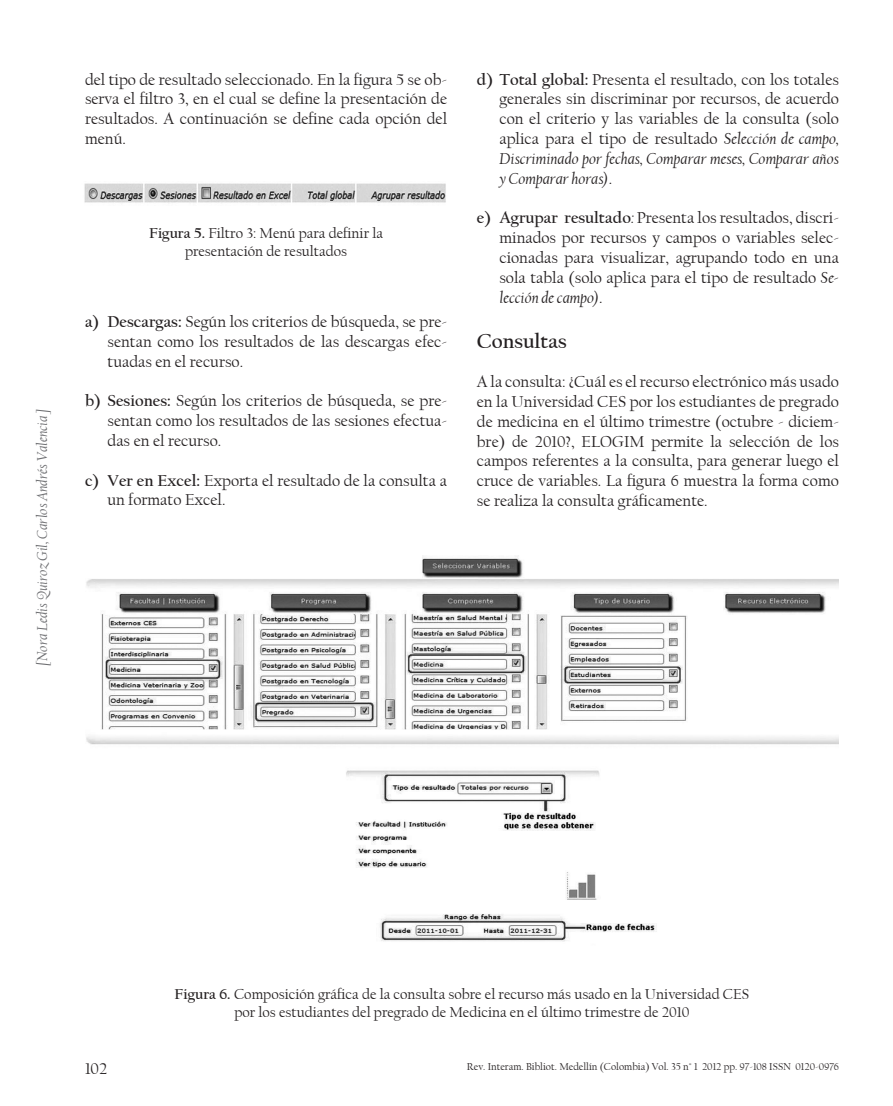
<style>
.page{position:relative;width:893px;height:1106px;background:#fff}
.page>*{position:absolute;margin:0;border:0;box-sizing:border-box;transform-origin:0 0}
.t1{font:700 21px "Californian FB";color:#231f20}
.t2{font:16.5px/19.8px "Californian FB";color:#231f20;text-align:justify}
.t3{font:15px/18px "Californian FB";color:#231f20;text-align:center}
.t4{font:italic 15px "Californian FB";color:#6c6d70}
.t5{font:10.5px "Californian FB";color:#231f20}
.s1{font-weight:700}
.s2{font-style:italic}
</style>
<div class="page">
<img style="left:86px;top:555px;width:753px;height:387px">
<img style="left:84px;top:183px;width:362px;height:20px">
<p class="t4" style="left:34px;top:665px;width:260px;rotate:-90deg">[Nora Ledis Quiroz Gil, Carlos Andrés Valencia ]</p>
<p class="t2" style="left:85px;top:70px;width:364px">del tipo de resultado seleccionado. En la figura 5 se ob&shy;serva el filtro 3, en el cual se define la presentación de resultados. A continuación se define cada opción del menú.</p>
<p class="t2" style="left:499px;top:70px;width:341px;text-indent:-23px"><span class="s1">d) Total global:</span> Presenta el resultado, con los totales generales sin discriminar por recursos, de acuerdo con el criterio y las variables de la consulta (solo aplica para el tipo de resultado <span class="s2">Selección de campo, Discriminado por fechas, Comparar meses, Comparar años y Comparar horas)</span>.</p>
<p class="t2" style="left:499px;top:208px;width:341px;text-indent:-23px"><span class="s1">e) Agrupar resultado</span><span class="s2">:</span> Presenta los resultados, discri&shy;minados por recursos y campos o variables selec&shy;cionadas para visualizar, agrupando todo en una sola tabla (solo aplica para el tipo de resultado <span class="s2">Se&shy;lección de campo)</span>.</p>
<p class="t1" style="left:477px;top:329px;width:91px">Consultas</p>
<p class="t2" style="left:477px;top:372px;width:364px">A la consulta: ¿Cuál es el recurso electrónico más usado en la Universidad CES por los estudiantes de pregrado de medicina en el último trimestre (octubre - diciem&shy;bre) de 2010?, ELOGIM permite la selección de los campos referentes a la consulta, para generar luego el cruce de variables. La figura 6 muestra la forma como se realiza la consulta gráficamente.</p>
<p class="t3" style="left:149px;top:225px;width:235px"><span class="s1">Figura 5.</span> Filtro 3: Menú para definir la presentación de resultados</p>
<p class="t2" style="left:108px;top:312px;width:341px;text-indent:-23px"><span class="s1">a) Descargas:</span> Según los criterios de búsqueda, se pre&shy;sentan como los resultados de las descargas efec&shy;tuadas en el recurso.</p>
<p class="t2" style="left:108px;top:391px;width:341px;text-indent:-23px"><span class="s1">b) Sesiones:</span> Según los criterios de búsqueda, se pre&shy;sentan como los resultados de las sesiones efectua&shy;das en el recurso.</p>
<p class="t2" style="left:108px;top:470px;width:341px;text-indent:-23px"><span class="s1">c) Ver en Excel:</span> Exporta el resultado de la consulta a un formato Excel.</p>
<p class="t3" style="left:175px;top:985px;width:576px"><span class="s1">Figura 6.</span> Composición gráfica de la consulta sobre el recurso más usado en la Universidad CES por los estudiantes del pregrado de Medicina en el último trimestre de 2010</p>
<p class="t2" style="left:85px;top:1059px;width:24px">102</p>
<p class="t5" style="left:467px;top:1060px;width:374px">Rev. Interam. Bibliot. Medellín (Colombia) Vol. 35 n° 1 2012 pp. 97-108 ISSN 0120-0976</p>
</div>
